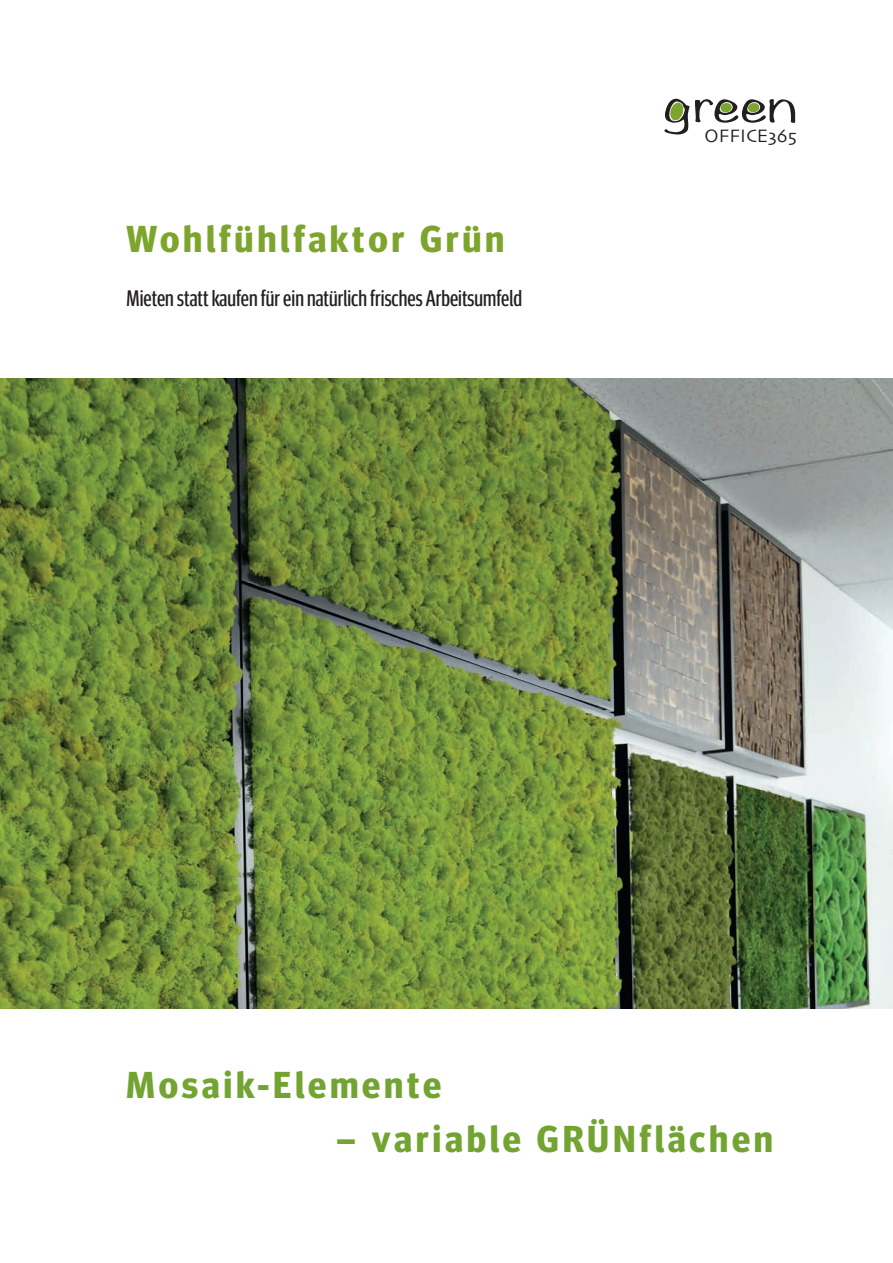
<style>
.page{position:relative;width:893px;height:1263px;background:#fff}
.page>*{position:absolute;margin:0;border:0;box-sizing:border-box;transform-origin:0 0}
.t1{font:300 42.15px "Noteworthy";color:#231f20;scale:1.54 1}
.Kapitel_Head_klein{font:700 37.5px "Meta Headline Pro";letter-spacing:.1em;color:#73a432}
.Kapitel_Head_klein-2{font:700 37.5px "Meta Headline Pro";letter-spacing:.1em;color:#7da52d}
.Kapitel_Head_klein-3{font:22.5px "Meta Headline Pro Comp";color:#231f20}
.t2{font:18.75px "Skia";color:#231f20}
</style>
<div class="page">
<svg style="left:670px;top:102px;width:14px;height:19px"></svg>
<svg style="left:720px;top:103px;width:12px;height:10px"></svg>
<svg style="left:748px;top:103px;width:12px;height:10px"></svg>
<img style="left:0;top:378px;width:893px;height:630px">
<p class="Kapitel_Head_klein-2" style="left:127px;top:209px;width:379px">Wohlfühlfaktor Grün</p>
<p class="Kapitel_Head_klein-3" style="left:127px;top:282px;width:397px">Mieten statt kaufen für ein natürlich frisches Arbeitsumfeld</p>
<p class="t1" style="left:662px;top:68px;width:89px">green</p>
<p class="t2" style="left:704px;top:124px;width:94px">OFFICE365</p>
<p class="Kapitel_Head_klein" style="left:127px;top:1055px;width:316px">Mosaik-Elemente</p>
<p class="Kapitel_Head_klein" style="left:336px;top:1109px;width:438px">– variable GRÜNflächen</p>
</div>
